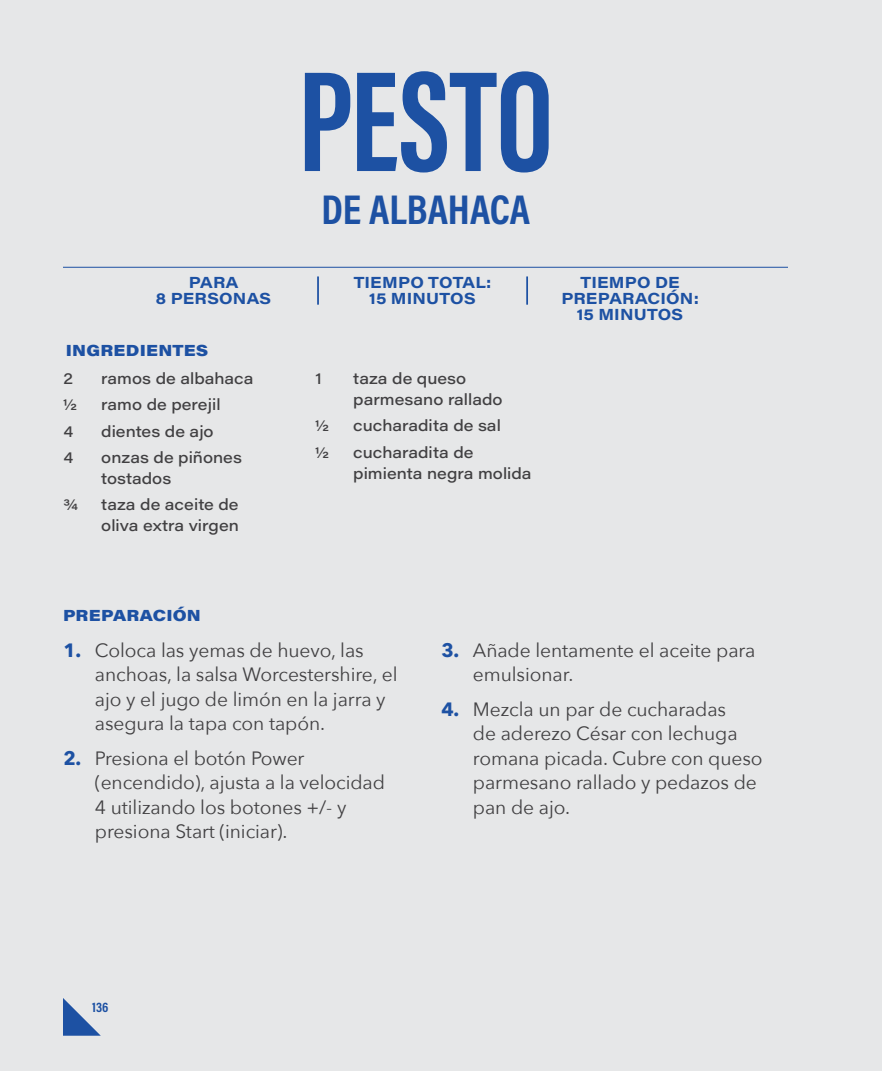
<style>
.page{position:relative;width:882px;height:1071px;background:#e6e7e8}
.page>*{position:absolute;margin:0;border:0;box-sizing:border-box;transform-origin:0 0}
.t1{font:700 147px "Acumin Pro Extra Cond";color:#1d51a3}
.t2{font:700 42px "Acumin Pro Cond";color:#1d51a3}
.t3{font:19.25px/24.5px "Avenir Next";letter-spacing:-.005em;color:#414042}
.t4{font:500 15.75px/21px "Acumin Pro Wide";color:#414042}
.t5{font:700 15.75px/15.8px "Acumin Pro Wide";letter-spacing:.01em;color:#1d51a3;text-align:center}
.t6{font:900 15.75px "Acumin Pro Wide";letter-spacing:.015em;color:#1d51a3}
.t7{font:700 14px "Acumin Pro Cond";color:#1d51a3}
.s1{font-weight:700;color:#1d51a3}
</style>
<div class="page">
<svg style="left:63px;top:998px;width:38px;height:38px"></svg>
<hr style="left:63px;top:267px;width:725px;height:1px;background:#1d51a3">
<hr style="left:317px;top:276px;width:2px;height:29px;background:#1d51a3">
<hr style="left:526px;top:276px;width:2px;height:29px;background:#1d51a3">
<h1 class="t1" style="left:298px;top:31px;width:256px">PESTO</h1>
<h2 class="t2" style="left:322px;top:181px;width:210px">DE ALBAHACA</h2>
<p class="t5" style="left:156px;top:274px;width:117px">PARA<br>8 PERSONAS</p>
<p class="t5" style="left:354px;top:274px;width:139px">TIEMPO TOTAL:<br>15 MINUTOS</p>
<p class="t5" style="left:561px;top:274px;width:139px">TIEMPO DE<br>PREPARACIÓN:<br>15 MINUTOS</p>
<p class="t6" style="left:66px;top:338px;width:144px">INGREDIENTES</p>
<p class="t4" style="left:64px;top:367px;width:11px">2</p>
<p class="t4" style="left:101px;top:367px;width:154px">ramos de albahaca</p>
<p class="t4" style="left:64px;top:394px;width:15px">½</p>
<p class="t4" style="left:101px;top:394px;width:121px">ramo de perejil</p>
<p class="t4" style="left:64px;top:420px;width:11px">4</p>
<p class="t4" style="left:101px;top:420px;width:114px">dientes de ajo</p>
<p class="t4" style="left:64px;top:446px;width:11px">4</p>
<p class="t4" style="left:101px;top:446px;width:142px">onzas de piñones tostados</p>
<p class="t4" style="left:64px;top:493px;width:16px">¾</p>
<p class="t4" style="left:101px;top:493px;width:139px">taza de aceite de oliva extra virgen</p>
<p class="t4" style="left:316px;top:367px;width:8px">1</p>
<p class="t4" style="left:353px;top:367px;width:151px">taza de queso parmesano rallado</p>
<p class="t4" style="left:316px;top:415px;width:15px">½</p>
<p class="t4" style="left:353px;top:415px;width:149px">cucharadita de sal</p>
<p class="t4" style="left:316px;top:441px;width:15px">½</p>
<p class="t4" style="left:353px;top:441px;width:180px">cucharadita de pimienta negra molida</p>
<p class="t6" style="left:63px;top:603px;width:139px">PREPARACIÓN</p>
<p class="t3" style="left:95px;top:637px;width:304px;text-indent:-31px"><span class="s1">1.</span> Coloca las yemas de huevo, las anchoas, la salsa Worcestershire, el ajo y el jugo de limón en la jarra y asegura la tapa con tapón.</p>
<p class="t3" style="left:95px;top:745px;width:292px;text-indent:-31px"><span class="s1">2.</span> Presiona el botón Power (encendido), ajusta a la velocidad<br>4 utilizando los botones +/- y presiona Start (iniciar).</p>
<p class="t3" style="left:473px;top:637px;width:284px;text-indent:-31px"><span class="s1">3.</span> Añade lentamente el aceite para emulsionar.</p>
<p class="t3" style="left:473px;top:696px;width:291px;text-indent:-31px"><span class="s1">4.</span> Mezcla un par de cucharadas<br>de aderezo César con lechuga romana picada. Cubre con queso parmesano rallado y pedazos de pan de ajo.</p>
<p class="t7" style="left:92px;top:998px;width:18px">136</p>
</div>
